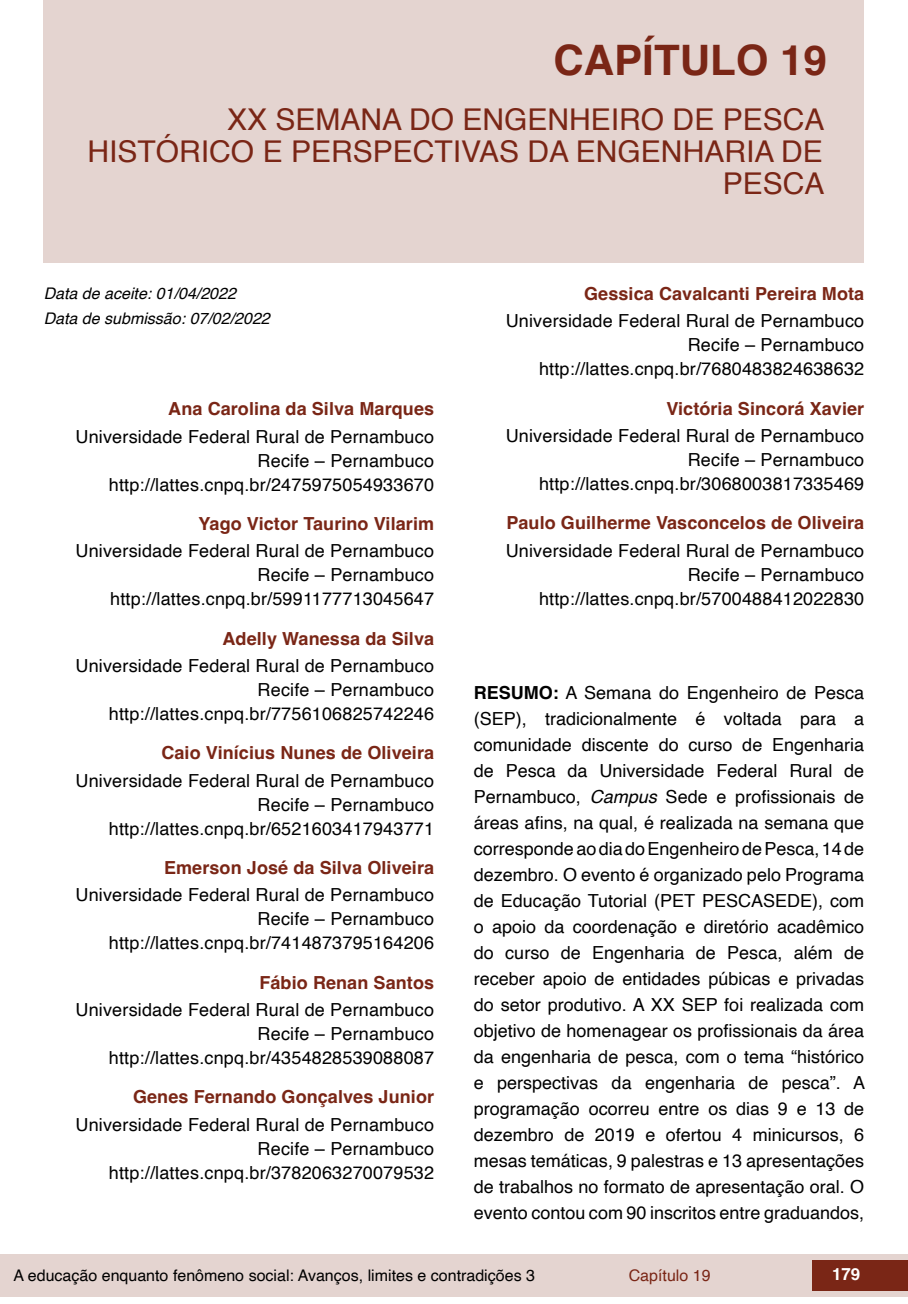
<style>
.page{position:relative;width:908px;height:1304px;background:#fff}
.page>*{position:absolute;margin:0;border:0;box-sizing:border-box;transform-origin:0 0}
.t1{font:700 42px "Helvetica";color:#7a2616}
.t2{font:30px/32px "Helvetica";color:#7a2616;text-align:right}
.t3{font:18px/24px "Helvetica";letter-spacing:.01em;color:#000;text-align:right}
.t4{font:700 18px "Helvetica";letter-spacing:.005em;color:#7a2616}
.t5{font:700 16.8px "Helvetica";color:#fff}
.t6{font:16px "Helvetica";color:#000}
.t7{font:italic 16px "Helvetica";color:#000}
.t8{font:16px "Helvetica";color:#7a2616}
.s1{font-weight:700}
.s2{font-style:italic}
</style>
<div class="page">
<div style="left:0;top:1254px;width:906px;height:43px;background:#e4d4d0"></div>
<div style="left:812px;top:1261px;width:95px;height:30px;background:#7a2616"></div>
<div style="left:44px;top:0;width:819px;height:263px;background:#e4d4d0"></div>
<h1 class="t1" style="left:553px;top:35px;width:275px">CAPÍTULO 19</h1>
<h2 class="t2" style="left:87px;top:104px;width:738px">XX SEMANA DO ENGENHEIRO DE PESCA<br>HISTÓRICO E PERSPECTIVAS DA ENGENHARIA DE<br>PESCA</h2>
<p class="t7" style="left:44px;top:280px;width:194px">Data de aceite: 01/04/2022</p>
<p class="t7" style="left:44px;top:306px;width:227px">Data de submissão: 07/02/2022</p>
<p class="t4" style="left:168px;top:398px;width:267px">Ana Carolina da Silva Marques</p>
<p class="t3" style="left:75px;top:425px;width:360px">Universidade Federal Rural de Pernambuco<br>Recife – Pernambuco http://lattes.cnpq.br/2475975054933670</p>
<p class="t4" style="left:198px;top:513px;width:237px">Yago Victor Taurino Vilarim</p>
<p class="t3" style="left:75px;top:540px;width:360px">Universidade Federal Rural de Pernambuco<br>Recife – Pernambuco http://lattes.cnpq.br/5991177713045647</p>
<p class="t4" style="left:222px;top:627px;width:213px">Adelly Wanessa da Silva</p>
<p class="t3" style="left:75px;top:654px;width:360px">Universidade Federal Rural de Pernambuco<br>Recife – Pernambuco http://lattes.cnpq.br/7756106825742246</p>
<p class="t4" style="left:161px;top:742px;width:274px">Caio Vinícius Nunes de Oliveira</p>
<p class="t3" style="left:75px;top:769px;width:360px">Universidade Federal Rural de Pernambuco<br>Recife – Pernambuco http://lattes.cnpq.br/6521603417943771</p>
<p class="t4" style="left:164px;top:857px;width:271px">Emerson José da Silva Oliveira</p>
<p class="t3" style="left:75px;top:884px;width:360px">Universidade Federal Rural de Pernambuco<br>Recife – Pernambuco http://lattes.cnpq.br/7414873795164206</p>
<p class="t4" style="left:259px;top:971px;width:176px">Fábio Renan Santos</p>
<p class="t3" style="left:75px;top:998px;width:360px">Universidade Federal Rural de Pernambuco<br>Recife – Pernambuco http://lattes.cnpq.br/4354828539088087</p>
<p class="t4" style="left:133px;top:1086px;width:302px">Genes Fernando Gonçalves Junior</p>
<p class="t3" style="left:75px;top:1113px;width:360px">Universidade Federal Rural de Pernambuco<br>Recife – Pernambuco http://lattes.cnpq.br/3782063270079532</p>
<p class="t4" style="left:584px;top:283px;width:281px">Gessica Cavalcanti Pereira Mota</p>
<p class="t3" style="left:505px;top:310px;width:360px">Universidade Federal Rural de Pernambuco<br>Recife – Pernambuco http://lattes.cnpq.br/7680483824638632</p>
<p class="t4" style="left:666px;top:397px;width:199px">Victória Sincorá Xavier</p>
<p class="t3" style="left:505px;top:424px;width:360px">Universidade Federal Rural de Pernambuco<br>Recife – Pernambuco http://lattes.cnpq.br/3068003817335469</p>
<p class="t4" style="left:506px;top:512px;width:359px">Paulo Guilherme Vasconcelos de Oliveira</p>
<p class="t3" style="left:505px;top:539px;width:360px">Universidade Federal Rural de Pernambuco<br>Recife – Pernambuco http://lattes.cnpq.br/5700488412022830</p>
<p class="t3" style="left:473px;top:680px;width:393px;line-height:26px;text-align:justify"><span class="s1">RESUMO:</span> A Semana do Engenheiro de Pesca (SEP), tradicionalmente é voltada para a comunidade discente do curso de Engenharia de Pesca da Universidade Federal Rural de Pernambuco, <span class="s2">Campus</span> Sede e profissionais de áreas afins, na qual, é realizada na semana que corresponde ao dia do Engenheiro de Pesca, 14 de dezembro. O evento é organizado pelo Programa de Educação Tutorial (PET PESCASEDE), com o apoio da coordenação e diretório acadêmico do curso de Engenharia de Pesca, além de receber apoio de entidades púbicas e privadas do setor produtivo. A XX SEP foi realizada com objetivo de homenagear os profissionais da área da engenharia de pesca, com o tema “histórico e perspectivas da engenharia de pesca”. A programação ocorreu entre os dias 9 e 13 de dezembro de 2019 e ofertou 4 minicursos, 6 mesas temáticas, 9 palestras e 13 apresentações de trabalhos no formato de apresentação oral. O evento contou com 90 inscritos entre graduandos,</p>
<p class="t6" style="left:14px;top:1263px;width:522px">A educação enquanto fenômeno social: Avanços, limites e contradições 3</p>
<p class="t8" style="left:628px;top:1263px;width:83px">Capítulo 19</p>
<p class="t5" style="left:831px;top:1264px;width:30px">179</p>
</div>
